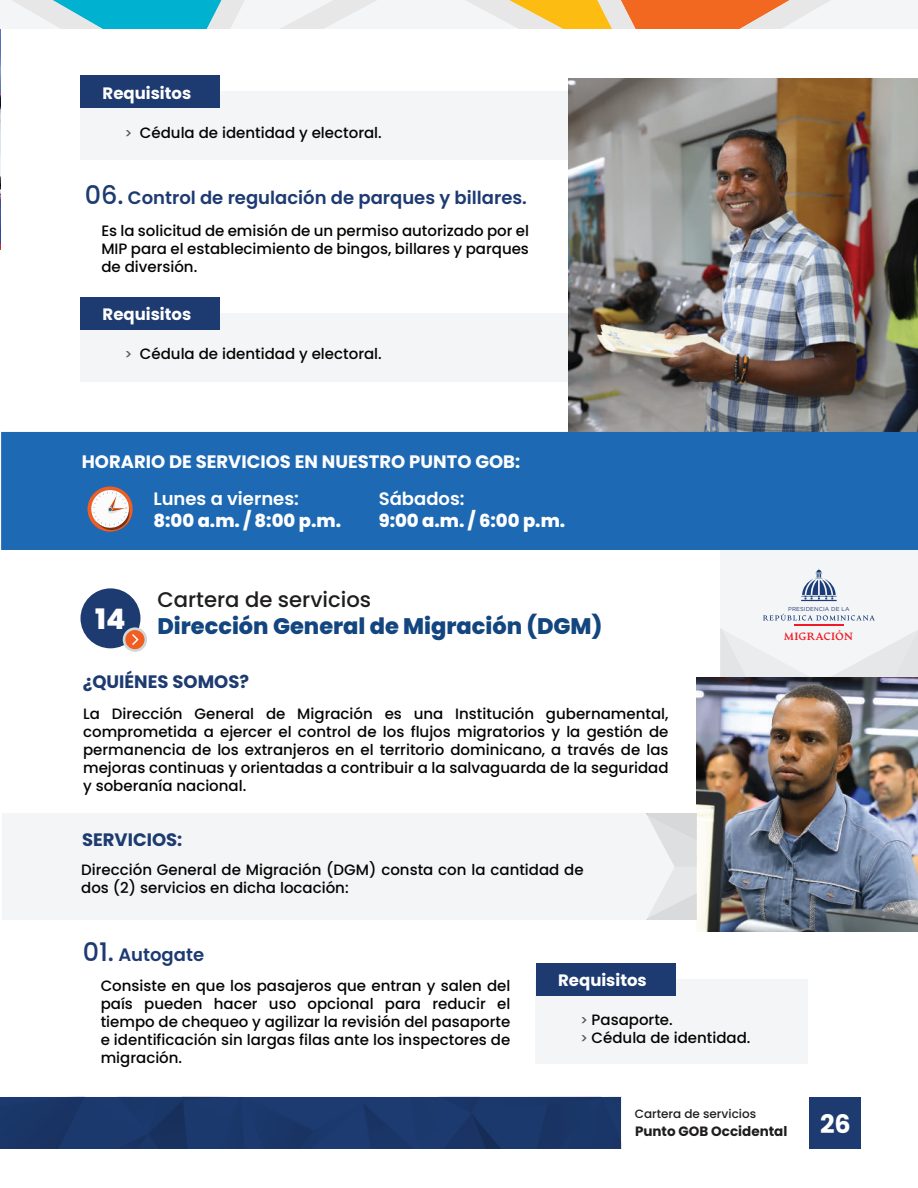
<style>
.page{position:relative;width:918px;height:1188px;background:#fff}
.page>*{position:absolute;margin:0;border:0;box-sizing:border-box;transform-origin:0 0}
.t1{font:700 25.5px "Poppins";color:#fff}
.t2{font:800 22.5px "Poppins";color:#13457f}
.t3{font:500 21.15px "Poppins";color:#201d1e}
.t4{font:600 18px "Poppins";color:#1d3b71}
.t5{font:700 18px "Poppins";color:#fff}
.t6{font:800 18px "Poppins";color:#fff}
.t7{font:700 18px "Poppins";color:#1d3b71}
.t8{font:600 18px "Poppins";color:#fff}
.t9{font:700 16.5px "Poppins";color:#fff}
.t10{font:500 15px/18px "Poppins";color:#040503;text-align:justify}
.t11{font:700 13.5px "Poppins";color:#201d1e}
.t12{font:500 12px "Poppins";color:#201d1e}
.t13{font:800 10.5px "Artifex CF";letter-spacing:.01em;color:#ee1c27}
.t14{font:5.7px "Gotham";letter-spacing:.01em;color:#1b3e79}
.s1{font-size:13.5px;color:#58595b}
.s2{font-weight:500;font-size:25.5px}
</style>
<div class="page">
<div style="left:536px;top:979px;width:272px;height:84px;background:#f4f5f6"></div>
<div style="left:536px;top:963px;width:139px;height:32px;background:#1d3b71"></div>
<div style="left:720px;top:499px;width:198px;height:180px;background:#f4f5f6"></div>
<div style="left:3px;top:813px;width:752px;height:107px;background:#f4f5f6"></div>
<div style="left:81px;top:588px;width:59px;height:60px;background:#1d3b71;border-radius:50%"></div>
<svg style="left:123px;top:627px;width:24px;height:25px"></svg>
<img style="left:696px;top:677px;width:222px;height:254px">
<svg style="left:646px;top:813px;width:50px;height:106px"></svg>
<svg style="left:801px;top:568px;width:36px;height:31px"></svg>
<hr style="left:801px;top:600px;width:36px;height:1px;background:#1b3e79">
<svg style="left:720px;top:613px;width:198px;height:66px"></svg>
<hr style="left:794px;top:624px;width:49px;height:2px;background:#ee1c27">
<div style="left:80px;top:313px;width:506px;height:69px;background:#f4f5f6"></div>
<img style="left:0;top:28px;width:1px;height:222px">
<div style="left:80px;top:91px;width:728px;height:69px;background:#f4f5f6"></div>
<img style="left:569px;top:79px;width:349px;height:353px">
<div style="left:1px;top:432px;width:917px;height:118px;background:#1e69b4"></div>
<svg style="left:88px;top:487px;width:45px;height:45px"></svg>
<svg style="left:91px;top:490px;width:39px;height:40px"></svg>
<div style="left:80px;top:76px;width:140px;height:32px;background:#1d3b71"></div>
<div style="left:80px;top:297px;width:140px;height:32px;background:#1d3b71"></div>
<svg style="left:0;top:0;width:918px;height:28px"></svg>
<div style="left:809px;top:1097px;width:52px;height:52px;background:#1d3b71"></div>
<img style="left:0;top:1097px;width:621px;height:52px">
<p class="t9" style="left:103px;top:83px;width:90px">Requisitos</p>
<p class="t10" style="left:125px;top:124px;width:259px"><span class="s1">&gt;</span> Cédula de identidad y electoral.</p>
<p class="t4" style="left:85px;top:187px;width:444px"><span class="s2">06.</span> Control de regulación de parques y billares.</p>
<p class="t10" style="left:101px;top:221px;width:429px">Es la solicitud de emisión de un permiso autorizado por el MIP para el establecimiento de bingos, billares y parques de diversión.</p>
<p class="t9" style="left:103px;top:305px;width:90px">Requisitos</p>
<p class="t10" style="left:125px;top:345px;width:259px"><span class="s1">&gt;</span> Cédula de identidad y electoral.</p>
<p class="t5" style="left:82px;top:451px;width:440px">HORARIO DE SERVICIOS EN NUESTRO PUNTO GOB:</p>
<p class="t8" style="left:153px;top:488px;width:147px">Lunes a viernes:</p>
<p class="t6" style="left:153px;top:510px;width:189px">8:00 a.m. / 8:00 p.m.</p>
<p class="t8" style="left:379px;top:488px;width:87px">Sábados:</p>
<p class="t6" style="left:379px;top:510px;width:188px">9:00 a.m. / 6:00 p.m.</p>
<h3 class="t3" style="left:157px;top:587px;width:215px">Cartera de servicios</h3>
<h2 class="t2" style="left:95px;top:613px;width:508px"><sup>14</sup> Dirección General de Migración (DGM)</h2>
<p class="t7" style="left:83px;top:671px;width:168px">¿QUIÉNES SOMOS?</p>
<p class="t10" style="left:83px;top:705px;width:587px">La Dirección General de Migración es una Institución gubernamental, comprometida a ejercer el control de los flujos migratorios y la gestión de permanencia de los extranjeros en el territorio dominicano, a través de las mejoras continuas y orientadas a contribuir a la salvaguarda de la seguridad y soberanía nacional.</p>
<p class="t7" style="left:82px;top:829px;width:102px">SERVICIOS:</p>
<p class="t10" style="left:81px;top:861px;width:504px">Dirección General de Migración (DGM) consta con la cantidad de dos (2) servicios en dicha locación:</p>
<p class="t4" style="left:83px;top:945px;width:123px"><span class="s2">01.</span> Autogate</p>
<p class="t10" style="left:101px;top:977px;width:411px">Consiste en que los pasajeros que entran y salen del país pueden hacer uso opcional para reducir el tiempo de chequeo y agilizar la revisión del pasaporte e identificación sin largas filas ante los inspectores de migración.</p>
<p class="t9" style="left:558px;top:971px;width:90px">Requisitos</p>
<p class="t10" style="left:580px;top:1011px;width:172px"><span class="s1">&gt;</span> Pasaporte.<br><span class="s1">&gt;</span> Cédula de identidad.</p>
<p class="t14" style="left:788px;top:606px;width:63px">PRESIDENCIA DE LA</p>
<p class="t13" style="left:784px;top:630px;width:71px">MIGRACIÓN</p>
<p class="t12" style="left:635px;top:1107px;width:123px">Cartera de servicios</p>
<p class="t11" style="left:635px;top:1123px;width:154px">Punto GOB Occidental</p>
<h1 class="t1" style="left:820px;top:1109px;width:32px">26</h1>
</div>
